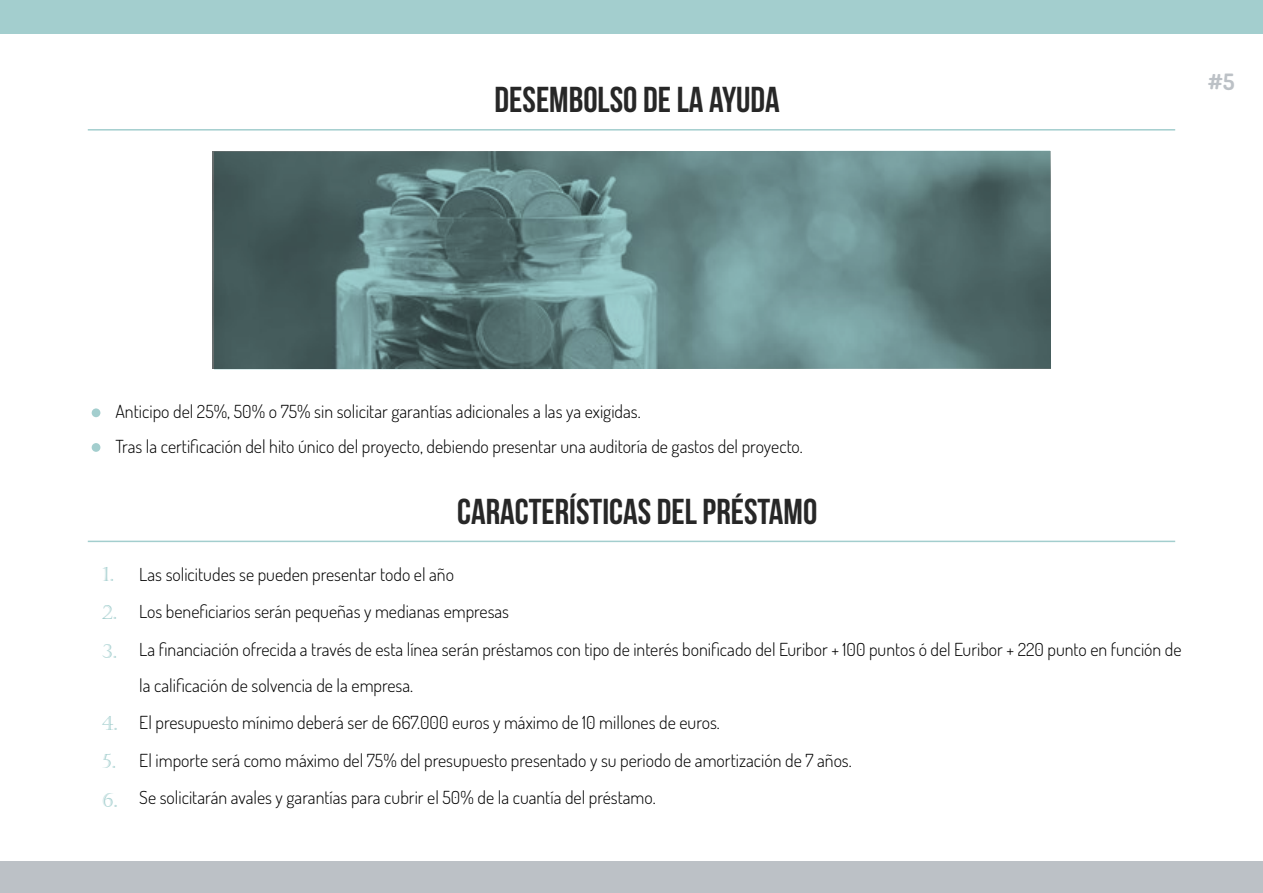
<style>
.page{position:relative;width:1263px;height:893px;background:#fff}
.page>*{position:absolute;margin:0;border:0;box-sizing:border-box;transform-origin:0 0}
.t1{font:700 36px "Bebas Neue";color:#272727}
.t2{font:700 22.5px "Dosis";color:#bcc1c6}
.t3{font:19.5px/38.4px "Castellar";color:#a3cece}
.t4{font:300 18px/37.2px "Dosis";color:#000}
</style>
<div class="page">
<div style="left:0;top:0;width:1263px;height:33px;background:#a3cece"></div>
<div style="left:0;top:862px;width:1263px;height:31px;background:#bcc1c6"></div>
<svg style="left:214px;top:151px;width:837px;height:218px;background:#5f7f7f"></svg>
<hr style="left:88px;top:129px;width:1087px;height:2px;background:#a3cece">
<hr style="left:88px;top:541px;width:1087px;height:1px;background:#a3cece">
<div style="left:92px;top:408px;width:8px;height:9px;background:#a3cece;border-radius:50%"></div>
<div style="left:92px;top:443px;width:8px;height:9px;background:#a3cece;border-radius:50%"></div>
<h1 class="t1" style="left:495px;top:80px;width:287px">DESEMBOLSO DE LA AYUDA</h1>
<p class="t2" style="left:1208px;top:68px;width:28px">#5</p>
<p class="t4" style="left:115px;top:394px;width:689px;line-height:34.5px">Anticipo del 25%, 50% o 75% sin solicitar garantías adicionales a las ya exigidas.<br>Tras la certificación del hito único del proyecto, debiendo presentar una auditoría de gastos del proyecto.</p>
<p class="t3" style="left:102px;top:555px;width:17px">1.<br>2.<br>3.</p>
<p class="t3" style="left:102px;top:704px;width:17px;text-align:justify">4.<br>5.<br>6.</p>
<h1 class="t1" style="left:457px;top:492px;width:362px">CARACTERÍSTICAS DEL PRÉSTAMO</h1>
<p class="t4" style="left:139px;top:555px;width:1044px">Las solicitudes se pueden presentar todo el año<br>Los beneficiarios serán pequeñas y medianas empresas<br>La financiación ofrecida a través de esta línea serán préstamos con tipo de interés bonificado del Euribor + 100 puntos ó del Euribor + 220 punto en función de la calificación de solvencia de la empresa.<br>El presupuesto mínimo deberá ser de 667.000 euros y máximo de 10 millones de euros.<br>El importe será como máximo del 75% del presupuesto presentado y su periodo de amortización de 7 años.<br>Se solicitarán avales y garantías para cubrir el 50% de la cuantía del préstamo.</p>
</div>
